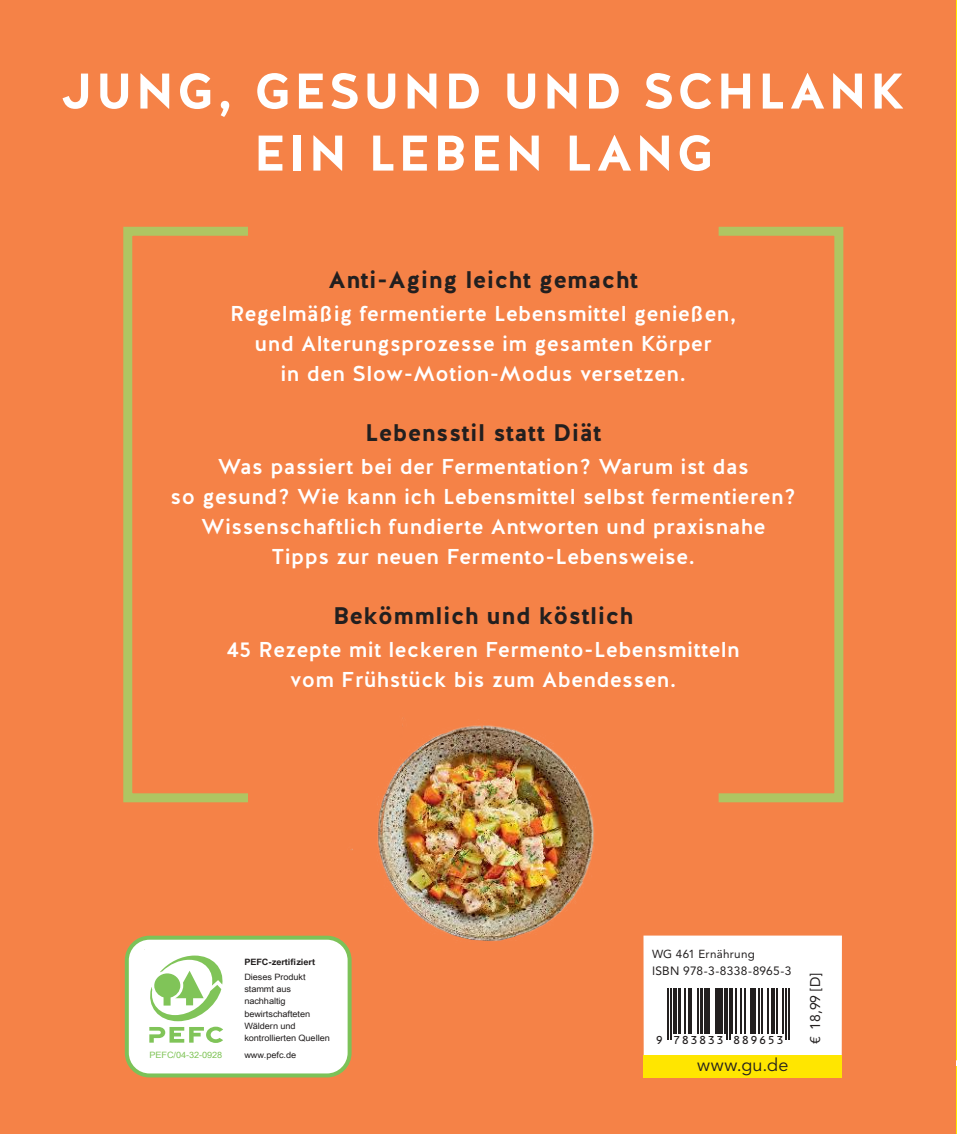
<style>
.page{position:relative;width:957px;height:1134px;background:#fff}
.page>*{position:absolute;margin:0;border:0;box-sizing:border-box;transform-origin:0 0}
.t1{font:700 50px/62px "Halis GR";letter-spacing:.055em;color:#fff;text-align:center}
.t2{font:700 24px "Halis GR";letter-spacing:.02em;color:#221f1f}
.t3{font:500 21.6px/30px "Halis GR";letter-spacing:.02em;color:#fff;text-align:center}
.t4{font:18px "Avenir LT Std";letter-spacing:.025em;color:#221f1f}
.t5{font:14px "Avenir LT Std";color:#221f1f}
.t6{font:12px "Avenir LT Std";letter-spacing:.02em;color:#221f1f}
.t7{font:11.6px "Avenir LT Std";letter-spacing:.025em;color:#221f1f}
.t8{font:11px "OCRB";letter-spacing:.07em;color:#221f1f}
.t9{font:8.8px/12.2px "Arial Unicode MS";letter-spacing:-.005em;color:#221f1f;scale:1.05 1}
.t10{font:700 8.8px "Arial Unicode MS";letter-spacing:-.005em;color:#221f1f;scale:1.05 1}
.t11{font:8.8px "Arial Unicode MS";letter-spacing:-.005em;color:#80c458;scale:1.05 1}
</style>
<div class="page">
<hr style="left:955px;top:0;width:2px;height:1134px;background:#ffe600">
<svg style="left:955px;top:1060px;width:2px;height:6px"></svg>
<div style="left:0;top:0;width:955px;height:1134px;background:#f58247"></div>
<div style="left:123px;top:227px;width:129px;height:575px;border:9px solid #afc562"></div>
<div style="left:714px;top:227px;width:129px;height:575px;border:9px solid #afc562"></div>
<div style="left:643px;top:935px;width:199px;height:142px;background:#fff"></div>
<div style="left:643px;top:1054px;width:199px;height:23px;background:#ffe600"></div>
<hr style="left:668px;top:988px;width:1px;height:51px;background:#221f1f">
<hr style="left:670px;top:988px;width:2px;height:51px;background:#221f1f">
<hr style="left:673px;top:988px;width:4px;height:46px;background:#221f1f">
<hr style="left:678px;top:988px;width:3px;height:46px;background:#221f1f">
<hr style="left:684px;top:988px;width:2px;height:46px;background:#221f1f">
<hr style="left:688px;top:988px;width:1px;height:46px;background:#221f1f">
<hr style="left:691px;top:988px;width:1px;height:46px;background:#221f1f">
<hr style="left:697px;top:988px;width:1px;height:46px;background:#221f1f">
<hr style="left:700px;top:988px;width:2px;height:46px;background:#221f1f">
<hr style="left:704px;top:988px;width:3px;height:46px;background:#221f1f">
<hr style="left:709px;top:988px;width:1px;height:46px;background:#221f1f">
<hr style="left:715px;top:988px;width:1px;height:46px;background:#221f1f">
<div style="left:718px;top:988px;width:5px;height:46px;background:#221f1f"></div>
<hr style="left:724px;top:988px;width:1px;height:46px;background:#221f1f">
<hr style="left:727px;top:988px;width:1px;height:51px;background:#221f1f">
<hr style="left:729px;top:988px;width:1px;height:51px;background:#221f1f">
<hr style="left:732px;top:988px;width:1px;height:46px;background:#221f1f">
<hr style="left:735px;top:988px;width:2px;height:46px;background:#221f1f">
<hr style="left:741px;top:988px;width:1px;height:46px;background:#221f1f">
<hr style="left:744px;top:988px;width:2px;height:46px;background:#221f1f">
<hr style="left:750px;top:988px;width:3px;height:46px;background:#221f1f">
<hr style="left:755px;top:988px;width:1px;height:46px;background:#221f1f">
<hr style="left:758px;top:988px;width:2px;height:46px;background:#221f1f">
<hr style="left:761px;top:988px;width:1px;height:46px;background:#221f1f">
<hr style="left:767px;top:988px;width:2px;height:46px;background:#221f1f">
<hr style="left:771px;top:988px;width:4px;height:46px;background:#221f1f">
<hr style="left:776px;top:988px;width:2px;height:46px;background:#221f1f">
<hr style="left:783px;top:988px;width:1px;height:46px;background:#221f1f">
<hr style="left:785px;top:988px;width:2px;height:51px;background:#221f1f">
<hr style="left:788px;top:988px;width:1px;height:51px;background:#221f1f">
<div style="left:127px;top:938px;width:223px;height:137px;background:#fff;border-radius:23px"></div>
<div style="left:125px;top:936px;width:226px;height:141px;border:4px solid #7cc258;border-radius:23px"></div>
<svg style="left:149px;top:955px;width:74px;height:88px"></svg>
<img style="left:347px;top:718px;width:247px;height:244px">
<h1 class="t1" style="left:62px;top:65px;width:845px">JUNG, GESUND UND SCHLANK<br>EIN LEBEN LANG</h1>
<p class="t2" style="left:328px;top:270px;width:311px">Anti-Aging leicht gemacht</p>
<p class="t3" style="left:230px;top:300px;width:508px">Regelmäßig fermentierte Lebensmittel genießen, und Alterungsprozesse im gesamten Körper<br>in den Slow-Motion-Modus versetzen.</p>
<p class="t2" style="left:365px;top:423px;width:238px">Lebensstil statt Diät</p>
<p class="t3" style="left:171px;top:453px;width:627px">Was passiert bei der Fermentation? Warum ist das<br>so gesund? Wie kann ich Lebensmittel selbst fermentieren?<br>Wissenschaftlich fundierte Antworten und praxisnahe Tipps zur neuen Fermento-Lebensweise.</p>
<p class="t2" style="left:333px;top:606px;width:302px">Bekömmlich und köstlich</p>
<p class="t3" style="left:227px;top:636px;width:514px">45 Rezepte mit leckeren Fermento-Lebensmitteln vom Frühstück bis zum Abendessen.</p>
<p class="t11" style="left:150px;top:1048px;width:71px">PEFC/04-32-0928</p>
<p class="t10" style="left:244px;top:955px;width:69px">PEFC-zertifiziert</p>
<p class="t9" style="left:244px;top:970px;width:83px">Dieses Produkt stammt aus nachhaltig bewirtschafteten<br>Wäldern und kontrollierten Quellen</p>
<p class="t9" style="left:244px;top:1049px;width:51px">www.pefc.de</p>
<p class="t7" style="left:652px;top:949px;width:104px">WG 461 Ernährung</p>
<p class="t6" style="left:652px;top:966px;width:141px">ISBN 978-3-8338-8965-3</p>
<p class="t8" style="left:655px;top:1034px;width:130px">9 783833 889653</p>
<p class="t4" style="left:697px;top:1057px;width:93px">www.gu.de</p>
<p class="t5" style="left:809px;top:1044px;width:73px;rotate:-90deg">€ 18,99 [D]</p>
</div>
